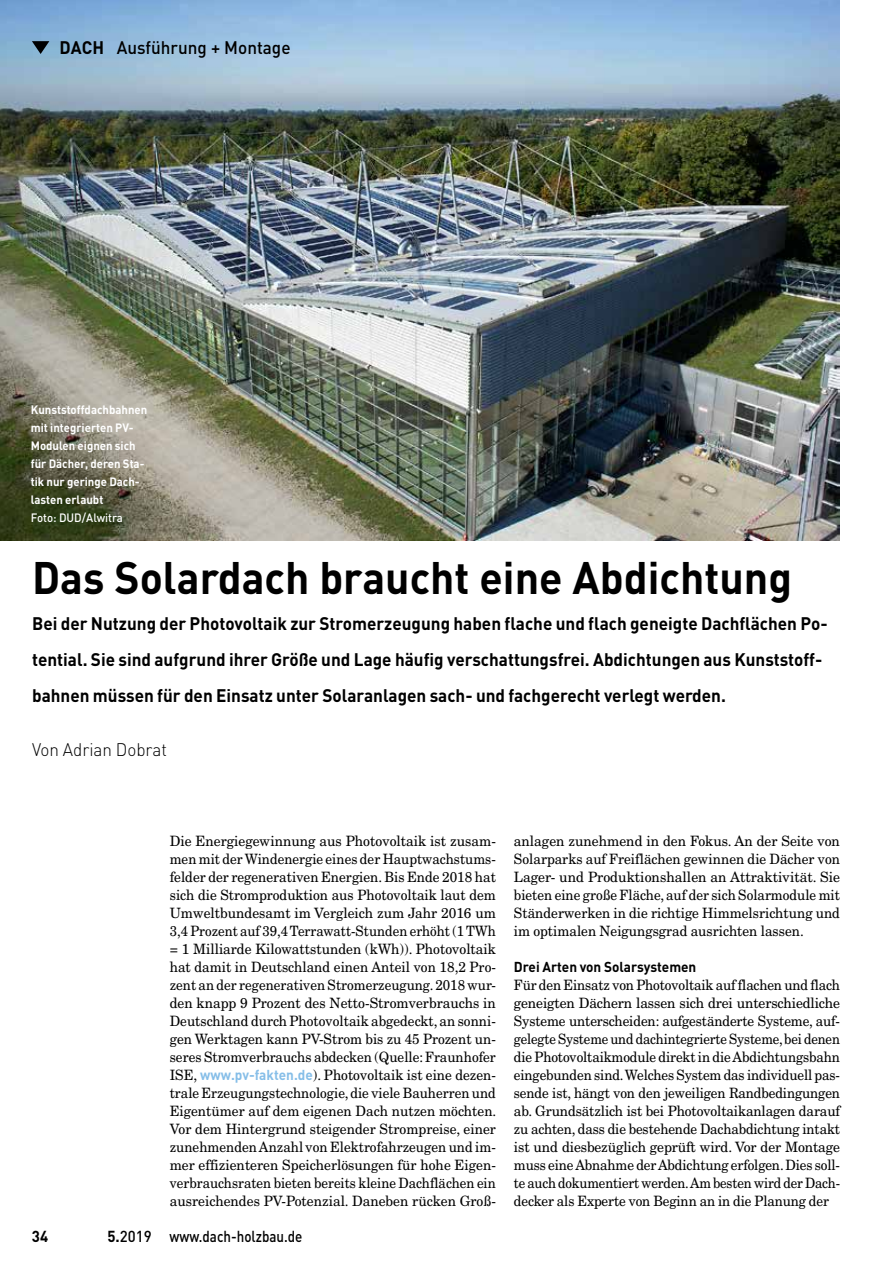
<style>
.page{position:relative;width:893px;height:1263px;background:#fff}
.page>*{position:absolute;margin:0;border:0;box-sizing:border-box;transform-origin:0 0}
.t1{font:700 45px "DIN Pro";color:#000;scale:.95 1}
.t2{font:700 18px/36px "DIN Pro";color:#000;scale:.95 1}
.t3{font:500 18px "DIN Pro";color:#000;scale:.95 1}
.t4{font:300 18px "DIN Pro";color:#000;scale:.95 1}
.t5{font:500 15.75px "DIN Pro";color:#000;scale:.95 1}
.t6{font:700 15.75px "DIN Pro";color:#000;scale:.95 1}
.t7{font:14.25px/18px "New Century Schlbk LT Std";color:#000;text-align:justify;scale:.96 1}
.t8{font:14.25px/18px "New Century Schlbk LT Std";color:#000;text-align:justify;scale:.94 1}
.t9{font:14.25px/18px "New Century Schlbk LT Std";color:#000;text-align:justify}
.t10{font:700 14.25px "DIN Pro";color:#000;scale:.95 1}
.t11{font:700 12px/18px "DIN Pro";color:#fff;scale:.95 1}
.t12{font:500 12px "DIN Pro";color:#fff;scale:.95 1}
.s1{font-weight:700}
.s2{font-family:"DIN Pro";font-weight:700;color:#86bee8}
</style>
<div class="page">
<img style="left:0;top:0;width:840px;height:541px">
<svg style="left:32px;top:41px;width:17px;height:13px"></svg>
<p class="t3" style="left:60px;top:35px;width:245px"><span class="s1">DACH</span> Ausführung + Montage</p>
<p class="t11" style="left:31px;top:400px;width:124px">Kunststoffdachbahnen mit integrierten PV-<br>Modulen eignen sich für Dächer, deren Sta&shy;tik nur geringe Dach&shy;lasten erlaubt</p>
<p class="t12" style="left:31px;top:510px;width:98px">Foto: DUD/Alwitra</p>
<h1 class="t1" style="left:32px;top:547px;width:801px">Das Solardach braucht eine Abdichtung</h1>
<p class="t2" style="left:32px;top:605px;width:839px">Bei der Nutzung der Photovoltaik zur Stromerzeugung haben flache und flach geneigte Dachflächen Po&shy;tential. Sie sind aufgrund ihrer Größe und Lage häufig verschattungsfrei. Abdichtungen aus Kunststoff&shy;bahnen müssen für den Einsatz unter Solaranlagen sach- und fachgerecht verlegt werden.</p>
<p class="t4" style="left:32px;top:737px;width:143px">Von Adrian Dobrat</p>
<p class="t6" style="left:32px;top:1226px;width:19px">34</p>
<p class="t7" style="left:170px;top:832px;width:342px">Die Energiegewinnung aus Photovoltaik ist zusam&shy;men mit der Windenergie eines der Hauptwachstums&shy;felder der regenerativen Energien. Bis Ende 2018 hat sich die Stromproduktion aus Photovoltaik laut dem Umweltbundesamt im Vergleich zum Jahr 2016 um 3,4 Prozent auf 39,4 Terrawatt-Stunden erhöht (1 TWh = 1 Milliarde Kilowattstunden (kWh)). Photovoltaik hat damit in Deutschland einen Anteil von 18,2 Pro&shy;zent an der regenerativen Stromerzeugung. 2018 wur&shy;den knapp 9 Prozent des Netto-Stromverbrauchs in Deutschland durch Photovoltaik abgedeckt, an sonni&shy;gen Werktagen kann PV-Strom bis zu 45 Prozent un&shy;seres Stromverbrauchs abdecken (Quelle: Fraunhofer ISE, <span class="s2">www.pv-fakten.de</span>). Photovoltaik ist eine dezen&shy;trale Erzeugungstechnologie, die viele Bauherren und Eigentümer auf dem eigenen Dach nutzen möchten.<br>Vor dem Hintergrund steigender Strompreise, einer zunehmenden Anzahl von Elektrofahrzeugen und im&shy;mer effizienteren Speicherlösungen für hohe Eigen&shy;verbrauchsraten bieten bereits kleine Dachflächen ein ausreichendes PV-Potenzial. Daneben rücken Groß-</p>
<p class="t5" style="left:108px;top:1226px;width:207px"><span class="s1">5.</span>2019 www.dach-holzbau.de</p>
<p class="t9" style="left:514px;top:832px;width:328px">anlagen zunehmend in den Fokus. An der Seite von Solarparks auf Freiflächen gewinnen die Dächer von Lager- und Produktionshallen an Attraktivität. Sie bieten eine große Fläche, auf der sich Solarmodule mit Ständerwerken in die richtige Himmelsrichtung und im optimalen Neigungsgrad ausrichten lassen.</p>
<p class="t10" style="left:514px;top:957px;width:194px">Drei Arten von Solarsystemen</p>
<p class="t8" style="left:514px;top:976px;width:348px">Für den Einsatz von Photovoltaik auf flachen und flach geneigten Dächern lassen sich drei unterschiedliche Systeme unterscheiden: aufgeständerte Systeme, auf&shy;gelegte Systeme und dachintegrierte Systeme, bei denen die Photovoltaikmodule direkt in die Abdichtungsbahn eingebunden sind. Welches System das individuell pas&shy;sende ist, hängt von den jeweiligen Randbedingungen ab. Grundsätzlich ist bei Photovoltaikanlagen darauf zu achten, dass die bestehende Dachabdichtung intakt ist und diesbezüglich geprüft wird. Vor der Montage muss eine Abnahme der Abdichtung erfolgen. Dies soll&shy;te auch dokumentiert werden. Am besten wird der Dach&shy;decker als Experte von Beginn an in die Planung der</p>
</div>
